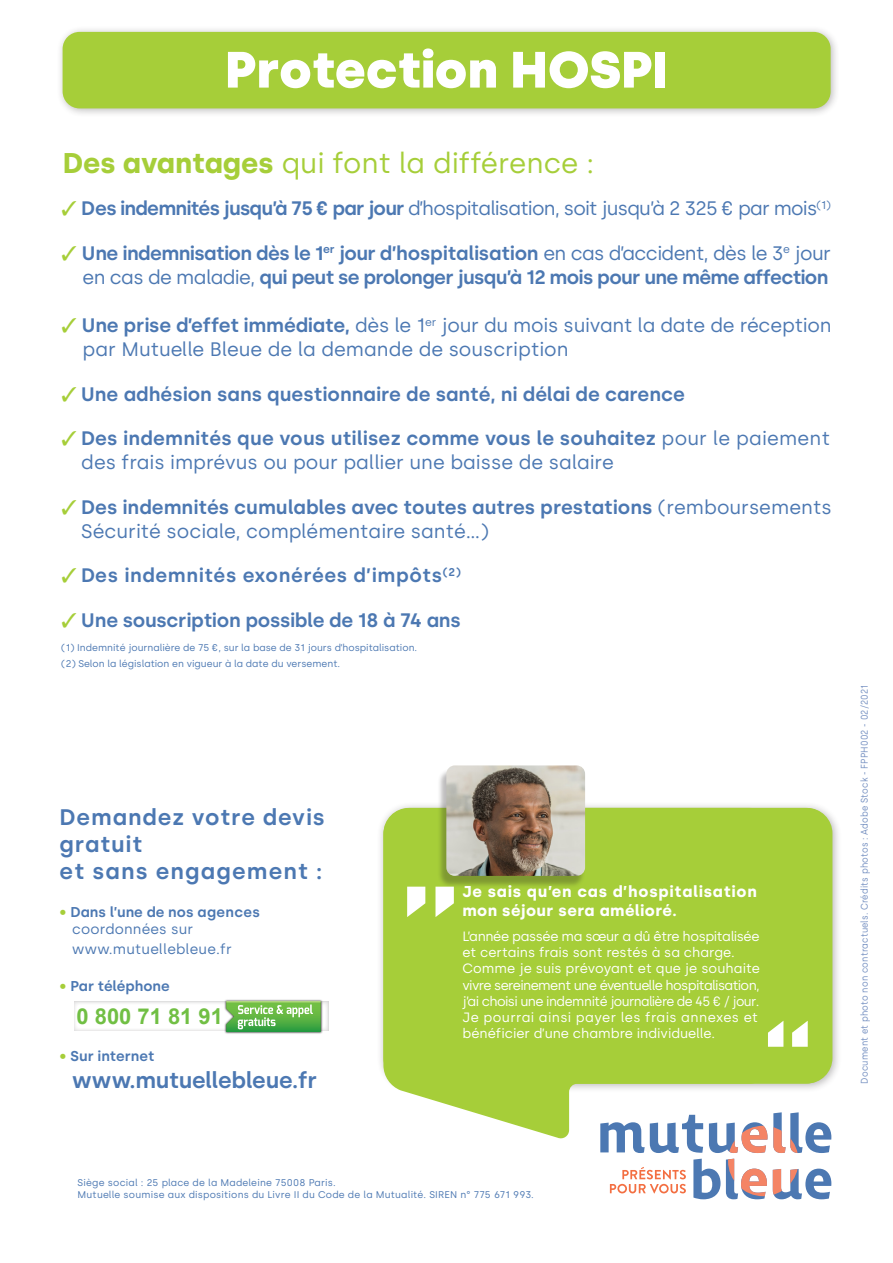
<style>
.page{position:relative;width:893px;height:1263px;background:#fff}
.page>*{position:absolute;margin:0;border:0;box-sizing:border-box;transform-origin:0 0}
.t1{font:900 51px "Silka";color:#fff}
.t2{font:28.5px "Silka";color:#a6ce39}
.t3{font:600 22.5px "Silka";letter-spacing:.04em;color:#4c78b2}
.t4{font:600 22.5px "Silka";letter-spacing:-.01em;color:#4c78b2}
.t5{font:700 21.9px "Arial";color:#71bf44}
.t6{font:19.5px/24px "Silka";color:#4c78b2}
.t7{font:600 19.5px "Silka";letter-spacing:-.015em;color:#4c78b2}
.t8{font:19.5px "Silka";letter-spacing:-.04em;color:#4c78b2}
.t9{font:600 19.5px "Silka";letter-spacing:-.035em;color:#4c78b2}
.t10{font:600 19.5px "Silka";letter-spacing:.03em;color:#4c78b2}
.t11{font:700 15.75px/18.9px "Silka";letter-spacing:.05em;color:#fff}
.t12{font:600 14.25px "Silka";color:#4c78b2}
.t13{font:14.25px "Silka";letter-spacing:.01em;color:#4c78b2}
.t14{font:13.5px/16.2px "Silka";letter-spacing:-.045em;color:#fff}
.t15{font:13.5px/16.2px "Silka";letter-spacing:.005em;color:#fff}
.t16{font:13.5px/16.2px "Silka";color:#fff}
.t17{font:13.5px "Silka";letter-spacing:-.02em;color:#fff}
.t18{font:9.75px/12.8px "Silka";letter-spacing:.02em;color:#4c78b2}
.t19{font:9.75px "Silka";color:#4c78b2}
.t20{font:9.75px "Silka";letter-spacing:.02em;color:#7590c1;scale:.9 1}
.s1{font-weight:700}
.s2{color:#a6ce39}
.s3{font-weight:600}
.s4{font-weight:400}
.s5{font-weight:500;font-size:15px;color:#a6ce39}
</style>
<div class="page">
<div style="left:56px;top:25px;width:784px;height:93px;background:#231f20;opacity:.31"></div>
<div style="left:63px;top:32px;width:768px;height:76px;background:#a6ce39;border-radius:17px"></div>
<div style="left:377px;top:801px;width:465px;height:292px;background:#231f20;opacity:.31"></div>
<div style="left:546px;top:808px;width:285px;height:275px;background:#a6ce39;border-radius:26px"></div>
<svg style="left:383px;top:808px;width:393px;height:332px"></svg>
<div style="left:437px;top:768px;width:148px;height:120px;background:#231f20;opacity:.3"></div>
<img style="left:446px;top:765px;width:139px;height:111px">
<svg style="left:768px;top:1021px;width:40px;height:26px"></svg>
<svg style="left:407px;top:887px;width:47px;height:30px"></svg>
<svg style="left:600px;top:1115px;width:103px;height:38px"></svg>
<svg style="left:693px;top:1159px;width:27px;height:40px"></svg>
<svg style="left:610px;top:1167px;width:76px;height:26px"></svg>
<svg style="left:773px;top:1112px;width:58px;height:41px"></svg>
<svg style="left:709px;top:1122px;width:58px;height:31px"></svg>
<svg style="left:773px;top:1168px;width:58px;height:31px"></svg>
<svg style="left:726px;top:1159px;width:41px;height:40px"></svg>
<img style="left:223px;top:999px;width:101px;height:35px">
<svg style="left:226px;top:1001px;width:95px;height:31px;background:#76bf64"></svg>
<p class="t1" style="left:225px;top:39px;width:444px">Protection HOSPI</p>
<p class="t2" style="left:63px;top:146px;width:533px"><span class="s1">Des avantages</span> qui font la différence :</p>
<p class="t8" style="left:61px;top:197px;width:771px"><span class="s2">✓</span> <span class="s3">Des indemnités jusqu’à 75 € par jour</span> d’hospitalisation, soit jusqu’à 2 325 € par mois<sup>(1)</sup></p>
<p class="t7" style="left:61px;top:241px;width:771px"><span class="s2">✓</span> Une indemnisation dès le 1<sup>er</sup> jour d’hospitalisation <span class="s4">en cas d’accident, dès le 3</span><sup>e</sup> <span class="s4">jour</span></p>
<p class="t9" style="left:83px;top:265px;width:747px"><span class="s4">en cas de maladie,</span> qui peut se prolonger jusqu’à 12 mois pour une même affection</p>
<p class="t6" style="left:61px;top:313px;width:772px"><span class="s2">✓</span> <span class="s3">Une prise d’effet immédiate,</span> dès le 1<sup>er</sup> jour du mois suivant la date de réception</p>
<p class="t6" style="left:83px;top:337px;width:487px">par Mutuelle Bleue de la demande de souscription</p>
<p class="t7" style="left:61px;top:382px;width:625px"><span class="s2">✓</span> Une adhésion sans questionnaire de santé, ni délai de carence</p>
<p class="t6" style="left:81px;top:426px;width:750px;text-indent:-20px"><span class="s2">✓</span> <span class="s3">Des indemnités que vous utilisez comme vous le souhaitez</span> pour le paiement des frais imprévus ou pour pallier une baisse de salaire</p>
<p class="t6" style="left:81px;top:495px;width:752px;text-indent:-20px"><span class="s2">✓</span> <span class="s3">Des indemnités cumulables avec toutes autres prestations</span> (remboursements<br>Sécurité sociale, complémentaire santé… )</p>
<p class="t10" style="left:61px;top:564px;width:401px"><span class="s2">✓</span> Des indemnités exonérées d’impôts<sup>(2)</sup></p>
<p class="t7" style="left:61px;top:608px;width:401px"><span class="s2">✓</span> Une souscription possible de 18 à 74 ans</p>
<p class="t19" style="left:61px;top:642px;width:357px">(1) Indemnité journalière de 75 €, sur la base de 31 jours d’hospitalisation.</p>
<p class="t19" style="left:61px;top:658px;width:280px">(2) Selon la législation en vigueur à la date du versement.</p>
<p class="t3" style="left:60px;top:804px;width:267px">Demandez votre devis</p>
<p class="t3" style="left:60px;top:831px;width:84px">gratuit</p>
<p class="t3" style="left:60px;top:858px;width:264px">et sans engagement :</p>
<p class="t12" style="left:60px;top:903px;width:202px"><span class="s5">•</span> Dans l’une de nos agences</p>
<p class="t13" style="left:72px;top:920px;width:122px">coordonnées sur</p>
<p class="t13" style="left:72px;top:940px;width:161px">www.mutuellebleue.fr</p>
<p class="t12" style="left:60px;top:977px;width:112px"><span class="s5">•</span> Par téléphone</p>
<p class="t5" style="left:77px;top:1002px;width:148px">0 800 71 81 91</p>
<p class="t12" style="left:60px;top:1047px;width:96px"><span class="s5">•</span> Sur internet</p>
<p class="t4" style="left:72px;top:1067px;width:246px">www.mutuellebleue.fr</p>
<p class="t11" style="left:462px;top:882px;width:296px">Je sais qu’en cas d’hospitalisation mon séjour sera amélioré.</p>
<p class="t17" style="left:462px;top:928px;width:299px">L’année passée ma sœur a dû être hospitalisée</p>
<p class="t16" style="left:462px;top:944px;width:299px">et certains frais sont restés à sa charge.<br>Comme je suis prévoyant et que je souhaite</p>
<p class="t14" style="left:462px;top:977px;width:299px">vivre sereinement une éventuelle hospitalisation, j’ai choisi une indemnité journalière de 45 € / jour.</p>
<p class="t15" style="left:462px;top:1009px;width:297px">Je pourrai ainsi payer les frais annexes et bénéficier d’une chambre individuelle.</p>
<p class="t20" style="left:859px;top:1083px;width:444px;rotate:-90deg">Document et photo non contractuels. Crédits photos : Adobe Stock - FPPH002 - 02/2021</p>
<p class="t18" style="left:78px;top:1176px;width:458px">Siège social : 25 place de la Madeleine 75008 Paris.<br>Mutuelle soumise aux dispositions du Livre II du Code de la Mutualité. SIREN n° 775 671 993.</p>
</div>
